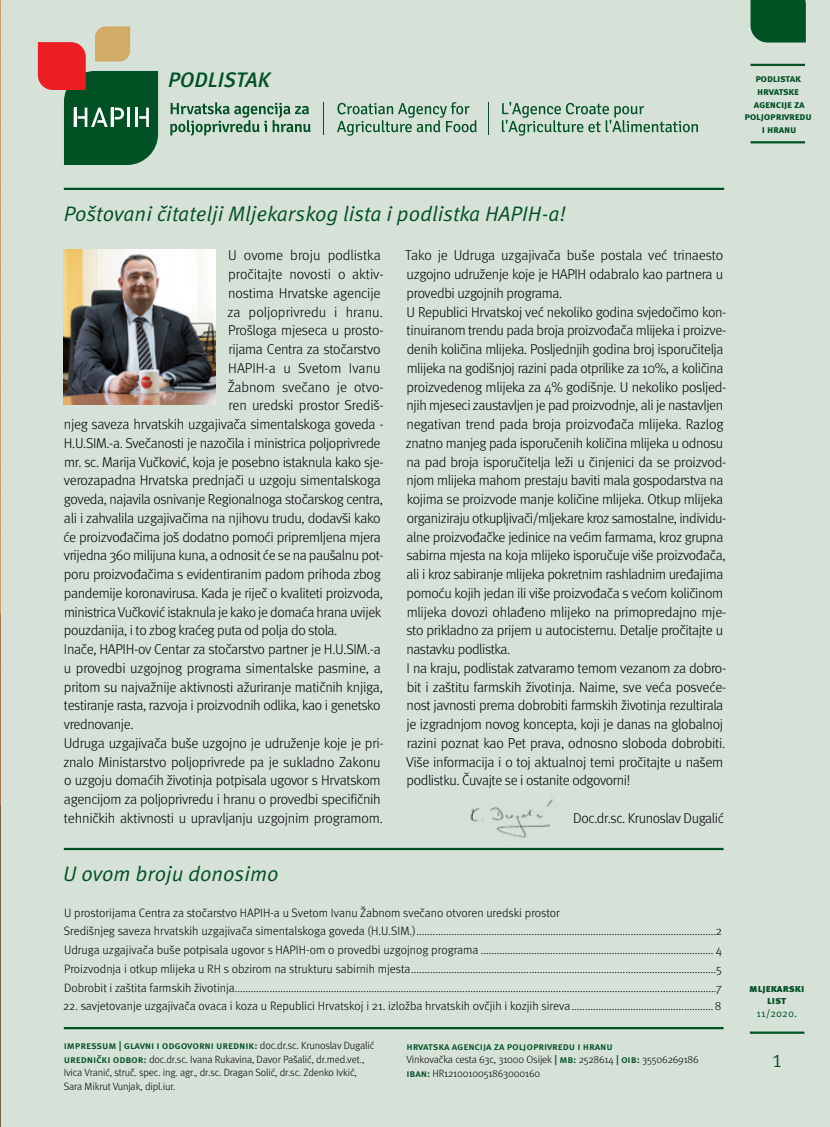
<style>
.page{position:relative;width:830px;height:1127px;background:#fff}
.page>*{position:absolute;margin:0;border:0;box-sizing:border-box;transform-origin:0 0}
.t1{font:300 24px "Meta Pro";color:#005123}
.t2{font:italic 21px "Meta Pro";color:#005123}
.t3{font:italic 500 21px "Meta Pro";color:#005123}
.t4{font:300 14.25px/18.8px "Meta Pro";letter-spacing:-.025em;color:#000}
.t5{font:300 14.25px "Meta Pro";color:#000}
.t6{font:300 14.25px "Meta Pro";letter-spacing:-.005em;color:#000}
.t7{font:300 14.25px "Meta Pro";letter-spacing:.005em;color:#000}
.t8{font:300 12.15px/18.8px "Meta Pro";color:#000}
.t9{font:300 10.5px/13.5px "Meta Pro";letter-spacing:-.01em;color:#000}
.t10{font:500 10.5px/13.5px "Meta Pro";letter-spacing:-.01em;color:#005123}
.t11{font:700 10.5px/12.6px "Meta Pro";letter-spacing:-.025em;color:#005123;text-align:center}
.t12{font:900 10.5px/12.6px "Meta Pro";color:#005123;text-align:center}
.t13{font:10.5px "Meta Pro";color:#005123}
.s1{font-weight:500;color:#005123}
.s2{font-weight:300;color:#000}
</style>
<div class="page">
<div style="left:0;top:0;width:829px;height:1127px;background:#d6e1d8"></div>
<hr style="left:750px;top:64px;width:54px;height:2px;background:#005123">
<hr style="left:750px;top:141px;width:54px;height:2px;background:#005123">
<div style="left:750px;top:0;width:55px;height:43px;background:#005123"></div>
<hr style="left:749px;top:1031px;width:55px;height:3px;background:#005123">
<hr style="left:64px;top:1027px;width:659px;height:2px;background:#005123">
<img style="left:64px;top:249px;width:151px;height:155px">
<hr style="left:64px;top:848px;width:659px;height:2px;background:#005123">
<svg style="left:38px;top:26px;width:120px;height:139px"></svg>
<svg style="left:337px;top:102px;width:139px;height:34px"></svg>
<svg style="left:170px;top:102px;width:140px;height:34px"></svg>
<svg style="left:501px;top:102px;width:196px;height:34px"></svg>
<hr style="left:323px;top:102px;width:1px;height:33px;background:#005123">
<hr style="left:488px;top:102px;width:1px;height:33px;background:#005123">
<img style="left:470px;top:799px;width:83px;height:39px">
<hr style="left:64px;top:188px;width:659px;height:2px;background:#005123">
<img style="left:0;top:0;width:1px;height:1127px">
<h2 class="t3" style="left:168px;top:66px;width:103px">PODLISTAK</h2>
<p class="t11" style="left:744px;top:73px;width:69px">podlistak<br>Hrvatske agencije za poljoprivredu i h ranu</p>
<h2 class="t2" style="left:64px;top:200px;width:503px">Poštovani čitatelji Mljekarskog lista i podlistka HAPIH-a!</h2>
<p class="t5" style="left:228px;top:245px;width:154px">U ovome broju podlistka</p>
<p class="t6" style="left:228px;top:264px;width:157px">pročitajte novosti o aktiv-</p>
<p class="t4" style="left:228px;top:283px;width:154px">nostima Hrvatske agencije</p>
<p class="t7" style="left:227px;top:301px;width:157px">za poljoprivredu i hranu.</p>
<p class="t4" style="left:228px;top:320px;width:157px">Prošloga mjeseca u prosto-</p>
<p class="t4" style="left:228px;top:339px;width:154px">rijama Centra za stočarstvo</p>
<p class="t5" style="left:228px;top:358px;width:154px">HAPIH-a u Svetom Ivanu</p>
<p class="t5" style="left:227px;top:376px;width:157px">Žabnom svečano je otvo-</p>
<p class="t4" style="left:228px;top:395px;width:157px">ren uredski prostor Središ-</p>
<p class="t4" style="left:64px;top:414px;width:321px">njeg saveza hrvatskih uzgajivača simentalskoga goveda -</p>
<p class="t4" style="left:64px;top:433px;width:318px">H.U.SIM.-a. Svečanosti je nazočila i ministrica poljoprivrede</p>
<p class="t4" style="left:64px;top:451px;width:321px">mr. sc. Marija Vučković, koja je posebno istaknula kako sje-</p>
<p class="t4" style="left:64px;top:470px;width:318px">verozapadna Hrvatska prednjači u uzgoju simentalskoga</p>
<p class="t4" style="left:64px;top:489px;width:320px">goveda, najavila osnivanje Regionalnoga stočarskog centra,</p>
<p class="t4" style="left:64px;top:508px;width:318px">ali i zahvalila uzgajivačima na njihovu trudu, dodavši kako</p>
<p class="t4" style="left:63px;top:526px;width:319px">će proizvođačima još dodatno pomoći pripremljena mjera</p>
<p class="t4" style="left:64px;top:545px;width:321px">vrijedna 360 milijuna kuna, a odnosit će se na paušalnu pot-</p>
<p class="t4" style="left:64px;top:564px;width:318px">poru proizvođačima s evidentiranim padom prihoda zbog</p>
<p class="t4" style="left:64px;top:583px;width:320px">pandemije koronavirusa. Kada je riječ o kvaliteti proizvoda,</p>
<p class="t4" style="left:64px;top:601px;width:319px">ministrica Vučković istaknula je kako je domaća hrana uvijek</p>
<p class="t4" style="left:64px;top:620px;width:275px">pouzdanija, i to zbog kraćeg puta od polja do stola.</p>
<p class="t4" style="left:64px;top:639px;width:318px">Inače, HAPIH-ov Centar za stočarstvo partner je H.U.SIM.-a</p>
<p class="t4" style="left:64px;top:658px;width:318px">u provedbi uzgojnog programa simentalske pasmine, a</p>
<p class="t4" style="left:64px;top:676px;width:320px">pritom su najvažnije aktivnosti ažuriranje matičnih knjiga,</p>
<p class="t4" style="left:64px;top:695px;width:318px">testiranje rasta, razvoja i proizvodnih odlika, kao i genetsko</p>
<p class="t4" style="left:64px;top:714px;width:71px">vrednovanje.</p>
<p class="t4" style="left:64px;top:733px;width:321px">Udruga uzgajivača buše uzgojno je udruženje koje je pri-</p>
<p class="t4" style="left:63px;top:751px;width:319px">znalo Ministarstvo poljoprivrede pa je sukladno Zakonu</p>
<p class="t4" style="left:64px;top:770px;width:318px">o uzgoju domaćih životinja potpisala ugovor s Hrvatskom</p>
<p class="t4" style="left:64px;top:789px;width:318px">agencijom za poljoprivredu i hranu o provedbi specifičnih</p>
<p class="t4" style="left:64px;top:808px;width:320px">tehničkih aktivnosti u upravljanju uzgojnim programom.</p>
<p class="t4" style="left:405px;top:245px;width:322px">Tako je Udruga uzgajivača buše postala već trinaesto uzgojno udruženje koje je HAPIH odabralo kao partnera u provedbi uzgojnih programa.<br>U Republici Hrvatskoj već nekoliko godina svjedočimo kon&shy;tinuiranom trendu pada broja proizvođača mlijeka i proizve&shy;denih količina mlijeka. Posljednjih godina broj isporučitelja mlijeka na godišnjoj razini pada otprilike za 10%, a količina proizvedenog mlijeka za 4% godišnje. U nekoliko posljed&shy;njih mjeseci zaustavljen je pad proizvodnje, ali je nastavljen negativan trend pada broja proizvođača mlijeka. Razlog znatno manjeg pada isporučenih količina mlijeka u odnosu na pad broja isporučitelja leži u činjenici da se proizvod&shy;njom mlijeka mahom prestaju baviti mala gospodarstva na kojima se proizvode manje količine mlijeka. Otkup mlijeka organiziraju otkupljivači/mljekare kroz samostalne, individu&shy;alne proizvođačke jedinice na većim farmama, kroz grupna sabirna mjesta na koja mlijeko isporučuje više proizvođača, ali i kroz sabiranje mlijeka pokretnim rashladnim uređajima pomoću kojih jedan ili više proizvođača s većom količinom mlijeka dovozi ohlađeno mlijeko na primopredajno mje&shy;sto prikladno za prijem u autocisternu. Detalje pročitajte u nastavku podlistka.<br>I na kraju, podlistak zatvaramo temom vezanom za dobro&shy;bit i zaštitu farmskih životinja. Naime, sve veća posveće&shy;nost javnosti prema dobrobiti farmskih životinja rezultirala je izgradnjom novog koncepta, koji je danas na globalnoj razini poznat kao Pet prava, odnosno sloboda dobrobiti.<br>Više informacija i o toj aktualnoj temi pročitajte u našem podlistku. Čuvajte se i ostanite odgovorni!</p>
<p class="t4" style="left:573px;top:808px;width:152px">Doc.dr.sc. Krunoslav Dugalić</p>
<h2 class="t2" style="left:63px;top:860px;width:217px">U ovom broju donosimo</h2>
<p class="t8" style="left:64px;top:902px;width:659px">U prostorijama Centra za stočarstvo HAPIH-a u Svetom Ivanu Žabnom svečano otvoren uredski prostor<br>Središnjeg saveza hrvatskih uzgajivača simentalskoga goveda (H.U.SIM.)................................................................................................................2<br>Udruga uzgajivača buše potpisala ugovor s HAPIH-om o provedbi uzgojnog programa ....................................................................................... 4<br>Proizvodnja i otkup mlijeka u RH s obzirom na strukturu sabirnih mjesta..................................................................................................................5<br>Dobrobit i zaštita farmskih životinja....................................................................................................................................................................................7</p>
<p class="t8" style="left:63px;top:996px;width:659px">22. savjetovanje uzgajivača ovaca i koza u Republici Hrvatskoj i 21. izložba hrvatskih ovčjih i kozjih sireva.....................................................8</p>
<p class="t9" style="left:64px;top:1038px;width:312px;text-indent:45px"><span class="s1">M | Glavni i odgovorni urednik:</span> doc.dr.sc. Krunoslav Dugalić <span class="s1">U rednički odbor:</span> doc.dr.sc. Ivana Rukavina, Davor Pašalić, dr.med.vet., Ivica Vranić, struč. spec. ing. agr., dr.sc. Dragan Solić, dr.sc. Zdenko Ivkić, Sara Mikrut Vunjak, dipl.iur.</p>
<p class="t10" style="left:406px;top:1040px;width:293px">Hrvatska agencija za poljoprivredu i h ranu<br><span class="s2">Vinkovačka cesta 63c, 31000 Osijek</span> | MB : <span class="s2">2528614</span> | OIB : <span class="s2">35506269186<br></span>IBAN</p>
<p class="t10" style="left:64px;top:1039px;width:7px">ImPRESSU</p>
<p class="t9" style="left:427px;top:1066px;width:115px"><span class="s1">:</span> HR1210010051863000160</p>
<p class="t12" style="left:748px;top:982px;width:57px">Mljekarski list</p>
<p class="t13" style="left:756px;top:1007px;width:42px">11/2020.</p>
<h1 class="t1" style="left:772px;top:1041px;width:11px">1</h1>
</div>
